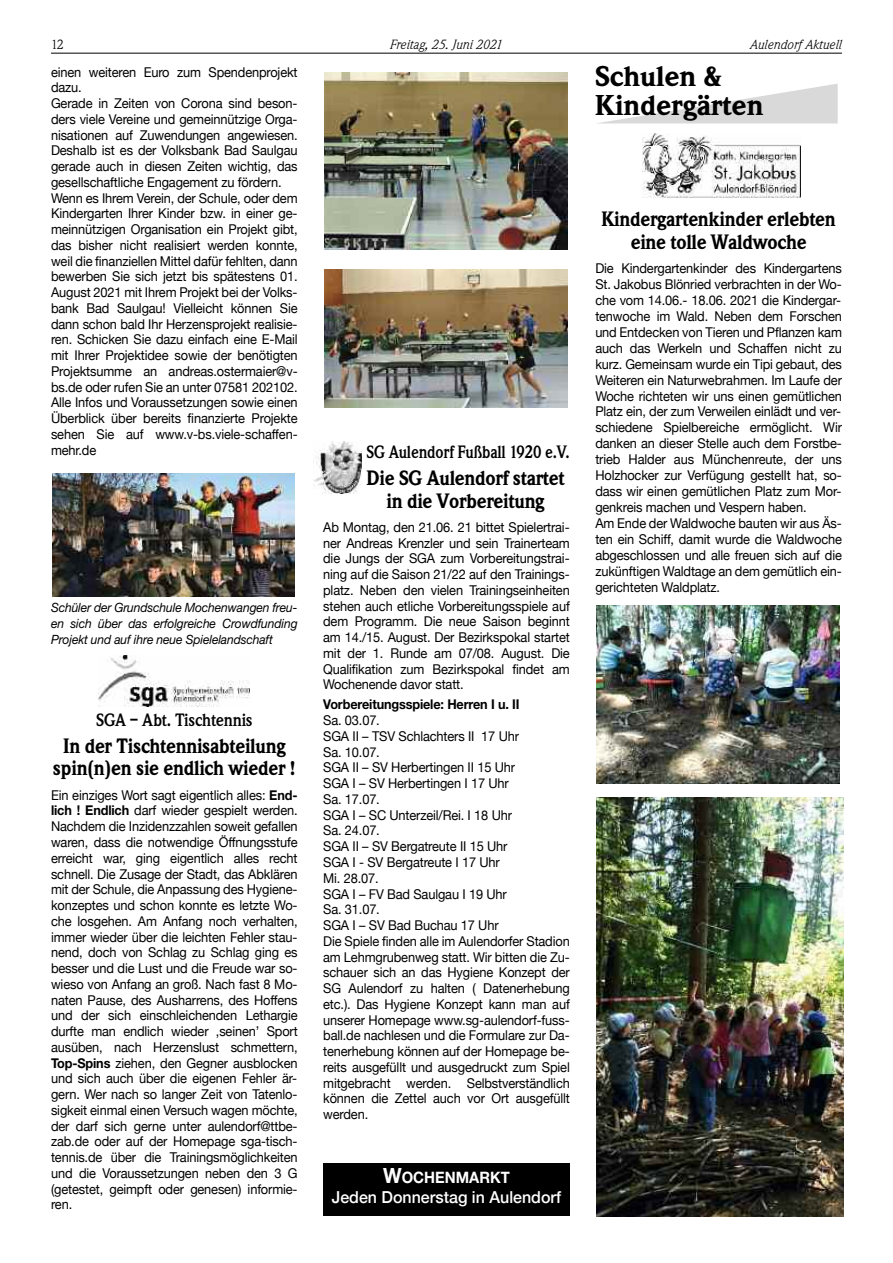
<style>
.page{position:relative;width:893px;height:1263px;background:#fff}
.page>*{position:absolute;margin:0;border:0;box-sizing:border-box;transform-origin:0 0}
.t1{font:900 30px/28.5px "Weidemann";color:#000}
.t2{font:900 21.75px/22.5px "Weidemann";letter-spacing:-.01em;color:#000;text-align:center;scale:.9 1}
.t3{font:700 18.75px "Weidemann";letter-spacing:-.01em;color:#000;scale:.86 1}
.t4{font:700 18.75px "Weidemann";letter-spacing:-.01em;color:#000;scale:.9 1}
.t5{font:500 16.5px "Helvetica Neue";color:#fff}
.t6{font:700 15.75px "Helvetica Neue";color:#fff;scale:.94 1}
.t7{font:italic 13.95px "Weidemann";color:#000}
.t8{font:13.95px "Weidemann";color:#000}
.t9{font:13.5px/15.8px "Helvetica Neue";letter-spacing:-.01em;color:#000;scale:.95 1}
.t10{font:700 13.5px "Helvetica Neue";letter-spacing:-.01em;color:#000;scale:.94 1}
.t11{font:italic 12.75px/15.8px "Helvetica Neue";letter-spacing:-.01em;color:#000;text-align:justify;scale:.95 1}
.s1{font-weight:700}
.s2{font-size:21px}
</style>
<div class="page">
<img style="left:53px;top:473px;width:242px;height:123px">
<img style="left:98px;top:656px;width:151px;height:51px">
<img style="left:325px;top:72px;width:242px;height:178px">
<img style="left:325px;top:270px;width:242px;height:137px">
<img style="left:643px;top:133px;width:158px;height:65px">
<img style="left:597px;top:605px;width:242px;height:178px">
<svg style="left:600px;top:84px;width:238px;height:39px"></svg>
<hr style="left:51px;top:53px;width:791px;height:1px;background:#000">
<img style="left:597px;top:797px;width:246px;height:419px">
<img style="left:313px;top:441px;width:48px;height:52px">
<div style="left:323px;top:1163px;width:247px;height:53px;background:#000"></div>
<p class="t8" style="left:51px;top:36px;width:14px">12</p>
<p class="t7" style="left:390px;top:36px;width:114px">Freitag, 25. Juni 2021</p>
<p class="t7" style="left:750px;top:36px;width:93px">Aulendorf Aktuell</p>
<p class="t9" style="left:51px;top:64px;width:261px">einen weiteren Euro zum Spendenprojekt dazu.<br>Gerade in Zeiten von Corona sind beson&shy;ders viele Vereine und gemeinnützige Orga&shy;nisationen auf Zuwendungen angewiesen.<br>Deshalb ist es der Volksbank Bad Saulgau gerade auch in diesen Zeiten wichtig, das gesellschaftliche Engagement zu fördern.<br>Wenn es Ihrem Verein, der Schule, oder dem Kindergarten Ihrer Kinder bzw. in einer ge&shy;meinnützigen Organisation ein Projekt gibt, das bisher nicht realisiert werden konnte, weil die finanziellen Mittel dafür fehlten, dann bewerben Sie sich jetzt bis spätestens 01.<br>August 2021 mit Ihrem Projekt bei der Volks&shy;bank Bad Saulgau! Vielleicht können Sie dann schon bald Ihr Herzensprojekt realisie&shy;ren. Schicken Sie dazu einfach eine E-Mail mit Ihrer Projektidee sowie der benötigten Projektsumme an andreas.ostermaier@v&shy;bs.de oder rufen Sie an unter 07581 202102.<br>Alle Infos und Voraussetzungen sowie einen Überblick über bereits finanzierte Projekte sehen Sie auf www.v-bs.viele-schaffen&shy;mehr.de</p>
<p class="t11" style="left:51px;top:601px;width:261px">Schüler der Grundschule Mochenwangen freu&shy;en sich über das erfolgreiche Crowdfunding Projekt und auf ihre neue Spielelandschaft</p>
<h3 class="t4" style="left:96px;top:709px;width:175px">SGA – Abt. Tischtennis</h3>
<h2 class="t2" style="left:53px;top:734px;width:271px">In der Tischtennisabteilung spin(n)en sie endlich wieder !</h2>
<p class="t9" style="left:51px;top:787px;width:261px;text-align:justify">Ein einziges Wort sagt eigentlich alles: <span class="s1">End&shy;lich ! Endlich</span> darf wieder gespielt werden.<br>Nachdem die Inzidenzzahlen soweit gefallen waren, dass die notwendige Öffnungsstufe erreicht war, ging eigentlich alles recht schnell. Die Zusage der Stadt, das Abklären mit der Schule, die Anpassung des Hygiene&shy;konzeptes und schon konnte es letzte Wo&shy;che losgehen. Am Anfang noch verhalten, immer wieder über die leichten Fehler stau&shy;nend, doch von Schlag zu Schlag ging es besser und die Lust und die Freude war so&shy;wieso von Anfang an groß. Nach fast 8 Mo&shy;naten Pause, des Ausharrens, des Hoffens und der sich einschleichenden Lethargie durfte man endlich wieder ‚seinen’ Sport ausüben, nach Herzenslust schmettern, <span class="s1">Top-Spins</span> ziehen, den Gegner ausblocken und sich auch über die eigenen Fehler är&shy;gern. Wer nach so langer Zeit von Tatenlo&shy;sigkeit einmal einen Versuch wagen möchte, der darf sich gerne unter aulendorf@ttbe&shy;zab.de oder auf der Homepage sga-tisch&shy;tennis.de über die Trainingsmöglichkeiten und die Voraussetzungen neben den 3 G (getestet, geimpft oder genesen) informie&shy;ren.</p>
<h1 class="t1" style="left:595px;top:62px;width:169px">Schulen &amp;<br>Kindergärten</h1>
<h3 class="t3" style="left:367px;top:441px;width:238px">SG Aulendorf Fußball 1920 e.V.</h3>
<h2 class="t2" style="left:366px;top:466px;width:222px">Die SG Aulendorf startet in die Vorbereitung</h2>
<p class="t9" style="left:323px;top:519px;width:261px;text-align:justify">Ab Montag, den 21.06. 21 bittet Spielertrai&shy;ner Andreas Krenzler und sein Trainerteam die Jungs der SGA zum Vorbereitungstrai&shy;ning auf die Saison 21/22 auf den Trainings&shy;platz. Neben den vielen Trainingseinheiten stehen auch etliche Vorbereitungsspiele auf dem Programm. Die neue Saison beginnt am 14./15. August. Der Bezirkspokal startet mit der 1. Runde am 07/08. August. Die Qualifikation zum Bezirkspokal findet am Wochenende davor statt.</p>
<p class="t10" style="left:323px;top:700px;width:210px">Vorbereitungsspiele: Herren I u. II</p>
<p class="t9" style="left:323px;top:712px;width:261px">Sa. 03.07.<br>SGA II – TSV Schlachters II 17 Uhr<br>Sa. 10.07.<br>SGA II – SV Herbertingen II 15 Uhr<br>SGA I – SV Herbertingen I 17 Uhr<br>Sa. 17.07.<br>SGA I – SC Unterzeil/Rei. I 18 Uhr<br>Sa. 24.07.<br>SGA II – SV Bergatreute II 15 Uhr<br>SGA I - SV Bergatreute I 17 Uhr<br>Mi. 28.07.<br>SGA I – FV Bad Saulgau I 19 Uhr<br>Sa. 31.07.<br>SGA I – SV Bad Buchau 17 Uhr<br>Die Spiele finden alle im Aulendorfer Stadion am Lehmgrubenweg statt. Wir bitten die Zu&shy;schauer sich an das Hygiene Konzept der<br>SG Aulendorf zu halten ( Datenerhebung etc.). Das Hygiene Konzept kann man auf unserer Homepage www.sg-aulendorf-fuss&shy;ball.de nachlesen und die Formulare zur Da&shy;tenerhebung können auf der Homepage be&shy;reits ausgefüllt und ausgedruckt zum Spiel mitgebracht werden. Selbstverständlich können die Zettel auch vor Ort ausgefüllt werden.</p>
<p class="t6" style="left:383px;top:1172px;width:136px"><span class="s2">W</span>OCHENMARKT</p>
<p class="t5" style="left:332px;top:1187px;width:231px">Jeden Donnerstag in Aulendorf</p>
<h2 class="t2" style="left:602px;top:207px;width:262px">Kindergartenkinder erlebten eine tolle Waldwoche</h2>
<p class="t9" style="left:595px;top:260px;width:261px">Die Kindergartenkinder des Kindergartens St. Jakobus Blönried verbrachten in der Wo&shy;che vom 14.06.- 18.06. 2021 die Kindergar&shy;tenwoche im Wald. Neben dem Forschen und Entdecken von Tieren und Pflanzen kam auch das Werkeln und Schaffen nicht zu kurz. Gemeinsam wurde ein Tipi gebaut, des Weiteren ein Naturwebrahmen. Im Laufe der Woche richteten wir uns einen gemütlichen Platz ein, der zum Verweilen einlädt und ver&shy;schiedene Spielbereiche ermöglicht. Wir danken an dieser Stelle auch dem Forstbe&shy;trieb Halder aus Münchenreute, der uns Holzhocker zur Verfügung gestellt hat, so&shy;dass wir einen gemütlichen Platz zum Mor&shy;genkreis machen und Vespern haben.<br>Am Ende der Waldwoche bauten wir aus Äs&shy;ten ein Schiff, damit wurde die Waldwoche abgeschlossen und alle freuen sich auf die zukünftigen Waldtage an dem gemütlich ein&shy;gerichteten Waldplatz.</p>
</div>
